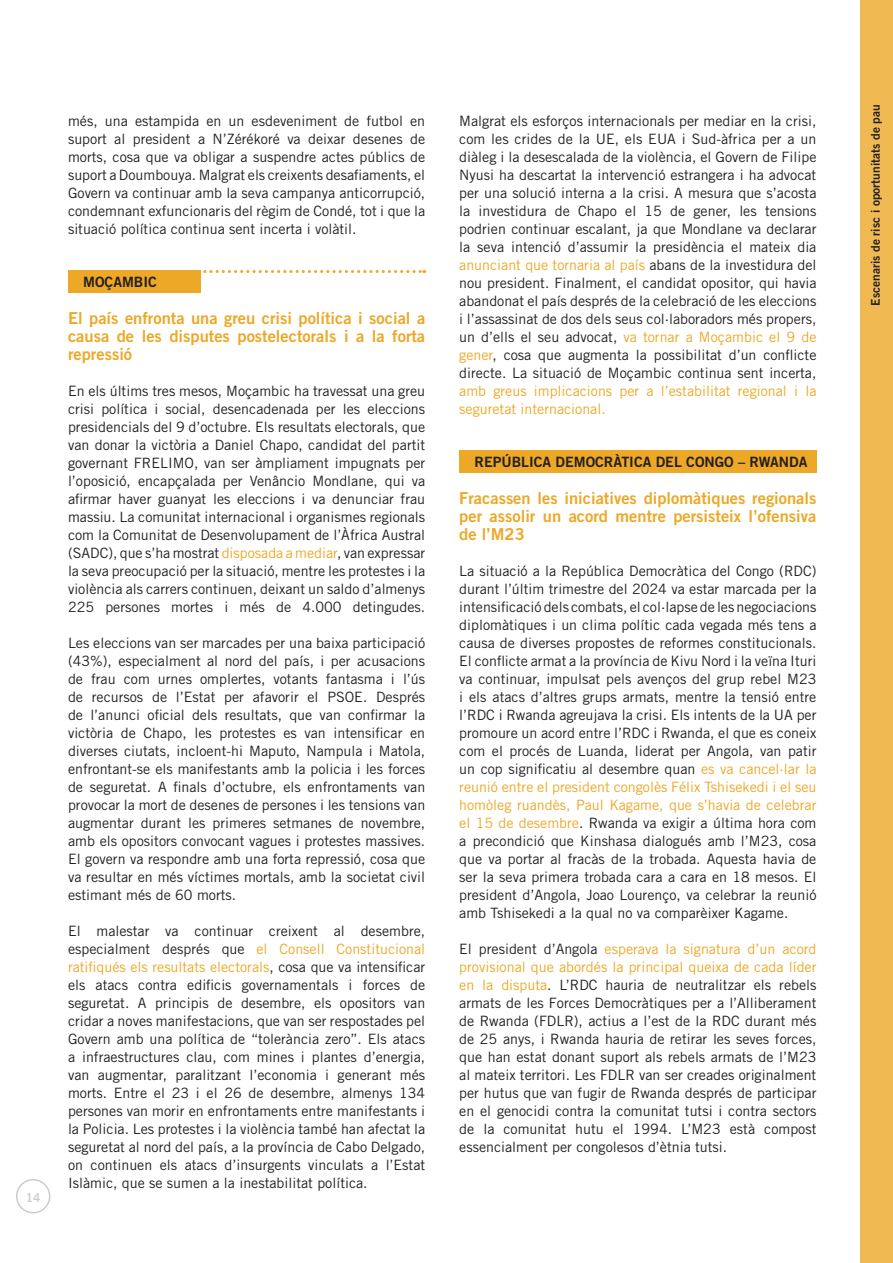
<style>
.page{position:relative;width:893px;height:1263px;background:#fff}
.page>*{position:absolute;margin:0;border:0;box-sizing:border-box;transform-origin:0 0}
.t1{font:16.5px/18px "Trade Gothic LT Std Bd 2";color:#eda827;text-align:justify}
.t2{font:14.25px/18px "Trade Gothic LT Std";color:#231f20;text-align:justify}
.t3{font:14.25px "Trade Gothic LT Std Bd 2";color:#231f20}
.t4{font:12px "Trade Gothic LT Std Bd 2";color:#231f20}
.t5{font:12px "Trade Gothic LT Std Bd 2";color:#ccc}
.s1{color:#eda827}
</style>
<div class="page">
<div style="left:16px;top:1179px;width:34px;height:34px;border:2px solid #ccc;border-radius:50%"></div>
<div style="left:861px;top:0;width:32px;height:1263px;background:#f0b952"></div>
<svg style="left:203px;top:270px;width:222px;height:3px"></svg>
<div style="left:68px;top:270px;width:133px;height:22px;background:#eda827"></div>
<div style="left:459px;top:450px;width:357px;height:22px;background:#eda827"></div>
<p class="t5" style="left:26px;top:1190px;width:16px">14</p>
<p class="t2" style="left:68px;top:112px;width:359px">més, una estampida en un esdeveniment de futbol en suport al president a N’Zérékoré va deixar desenes de morts, cosa que va obligar a suspendre actes públics de suport a Doumbouya. Malgrat els creixents desafiaments, el Govern va continuar amb la seva campanya anticorrupció, condemnant exfuncionaris del règim de Condé, tot i que la situació política continua sent incerta i volàtil.</p>
<p class="t3" style="left:83px;top:273px;width:75px">MOÇAMBIC</p>
<p class="t1" style="left:68px;top:309px;width:359px">El país enfronta una greu crisi política i social a causa de les disputes postelectorals i a la forta repressió</p>
<p class="t2" style="left:68px;top:382px;width:359px">En els últims tres mesos, Moçambic ha travessat una greu crisi política i social, desencadenada per les eleccions presidencials del 9 d’octubre. Els resultats electorals, que van donar la victòria a Daniel Chapo, candidat del partit governant FRELIMO, van ser àmpliament impugnats per l’oposició, encapçalada per Venâncio Mondlane, qui va afirmar haver guanyat les eleccions i va denunciar frau massiu. La comunitat internacional i organismes regionals com la Comunitat de Desenvolupament de l’Àfrica Austral (SADC), que s’ha mostrat <span class="s1">disposada a mediar</span>, van expressar la seva preocupació per la situació, mentre les protestes i la violència als carrers continuen, deixant un saldo d’almenys 225 persones mortes i més de 4.000 detingudes.</p>
<p class="t2" style="left:68px;top:634px;width:359px">Les eleccions van ser marcades per una baixa participació (43%), especialment al nord del país, i per acusacions de frau com urnes omplertes, votants fantasma i l’ús de recursos de l’Estat per afavorir el PSOE. Després de l’anunci oficial dels resultats, que van confirmar la victòria de Chapo, les protestes es van intensificar en diverses ciutats, incloent-hi Maputo, Nampula i Matola, enfrontant-se els manifestants amb la policia i les forces de seguretat. A finals d’octubre, els enfrontaments van provocar la mort de desenes de persones i les tensions van augmentar durant les primeres setmanes de novembre, amb els opositors convocant vagues i protestes massives.<br>El govern va respondre amb una forta repressió, cosa que va resultar en més víctimes mortals, amb la societat civil estimant més de 60 morts.</p>
<p class="t2" style="left:68px;top:922px;width:359px">El malestar va continuar creixent al desembre, especialment després que <span class="s1">el Consell Constitucional ratifiqués els resultats electorals</span>, cosa que va intensificar els atacs contra edificis governamentals i forces de seguretat. A principis de desembre, els opositors van cridar a noves manifestacions, que van ser respostades pel Govern amb una política de “tolerància zero”. Els atacs a infraestructures clau, com mines i plantes d’energia, van augmentar, paralitzant l’economia i generant més morts. Entre el 23 i el 26 de desembre, almenys 134 persones van morir en enfrontaments entre manifestants i la Policia. Les protestes i la violència també han afectat la seguretat al nord del país, a la província de Cabo Delgado, on continuen els atacs d’insurgents vinculats a l’Estat Islàmic, que se sumen a la inestabilitat política.</p>
<p class="t2" style="left:459px;top:112px;width:359px">Malgrat els esforços internacionals per mediar en la crisi, com les crides de la UE, els EUA i Sud-àfrica per a un diàleg i la desescalada de la violència, el Govern de Filipe Nyusi ha descartat la intervenció estrangera i ha advocat per una solució interna a la crisi. A mesura que s’acosta la investidura de Chapo el 15 de gener, les tensions podrien continuar escalant, ja que Mondlane va declarar la seva intenció d’assumir la presidència el mateix dia <span class="s1">anunciant que tornaria al país</span> abans de la investidura del nou president. Finalment, el candidat opositor, qui havia abandonat el país després de la celebració de les eleccions i l’assassinat de dos dels seus col·laboradors més propers, un d’ells el seu advocat, <span class="s1">va tornar a Moçambic el 9 de gener</span>, cosa que augmenta la possibilitat d’un conflicte directe. La situació de Moçambic continua sent incerta, <span class="s1">amb greus implicacions per a l’estabilitat regional i la seguretat internacional.</span></p>
<p class="t3" style="left:474px;top:453px;width:334px">REPÚBLICA DEMOCRÀTICA DEL CONGO – RWANDA</p>
<p class="t1" style="left:459px;top:489px;width:359px">Fracassen les iniciatives diplomàtiques regionals per assolir un acord mentre persisteix l’ofensiva de l’M23</p>
<p class="t2" style="left:459px;top:562px;width:359px">La situació a la República Democràtica del Congo (RDC) durant l’últim trimestre del 2024 va estar marcada per la intensificació dels combats, el col·lapse de les negociacions diplomàtiques i un clima polític cada vegada més tens a causa de diverses propostes de reformes constitucionals.<br>El conflicte armat a la província de Kivu Nord i la veïna Ituri va continuar, impulsat pels avenços del grup rebel M23 i els atacs d’altres grups armats, mentre la tensió entre l’RDC i Rwanda agreujava la crisi. Els intents de la UA per promoure un acord entre l’RDC i Rwanda, el que es coneix com el procés de Luanda, liderat per Angola, van patir un cop significatiu al desembre quan <span class="s1">es va cancel·lar la reunió entre el president congolès Félix Tshisekedi i el seu homòleg ruandès, Paul Kagame, que s’havia de celebrar el 15 de desembre</span>. Rwanda va exigir a última hora com a precondició que Kinshasa dialogués amb l’M23, cosa que va portar al fracàs de la trobada. Aquesta havia de ser la seva primera trobada cara a cara en 18 mesos. El president d’Angola, Joao Lourenço, va celebrar la reunió amb Tshisekedi a la qual no va comparèixer Kagame.</p>
<p class="t2" style="left:459px;top:940px;width:359px">El president d’Angola <span class="s1">esperava la signatura d’un acord provisional que abordés la principal queixa de cada líder en la disputa</span>. L’RDC hauria de neutralitzar els rebels armats de les Forces Democràtiques per a l’Alliberament de Rwanda (FDLR), actius a l’est de la RDC durant més de 25 anys, i Rwanda hauria de retirar les seves forces, que han estat donant suport als rebels armats de l’M23 al mateix territori. Les FDLR van ser creades originalment per hutus que van fugir de Rwanda després de participar en el genocidi contra la comunitat tutsi i contra sectors de la comunitat hutu el 1994. L’M23 està compost essencialment per congolesos d’ètnia tutsi.</p>
<p class="t4" style="left:868px;top:305px;width:203px;rotate:-90deg">Escenaris de risc i oportunitats de pau</p>
</div>
